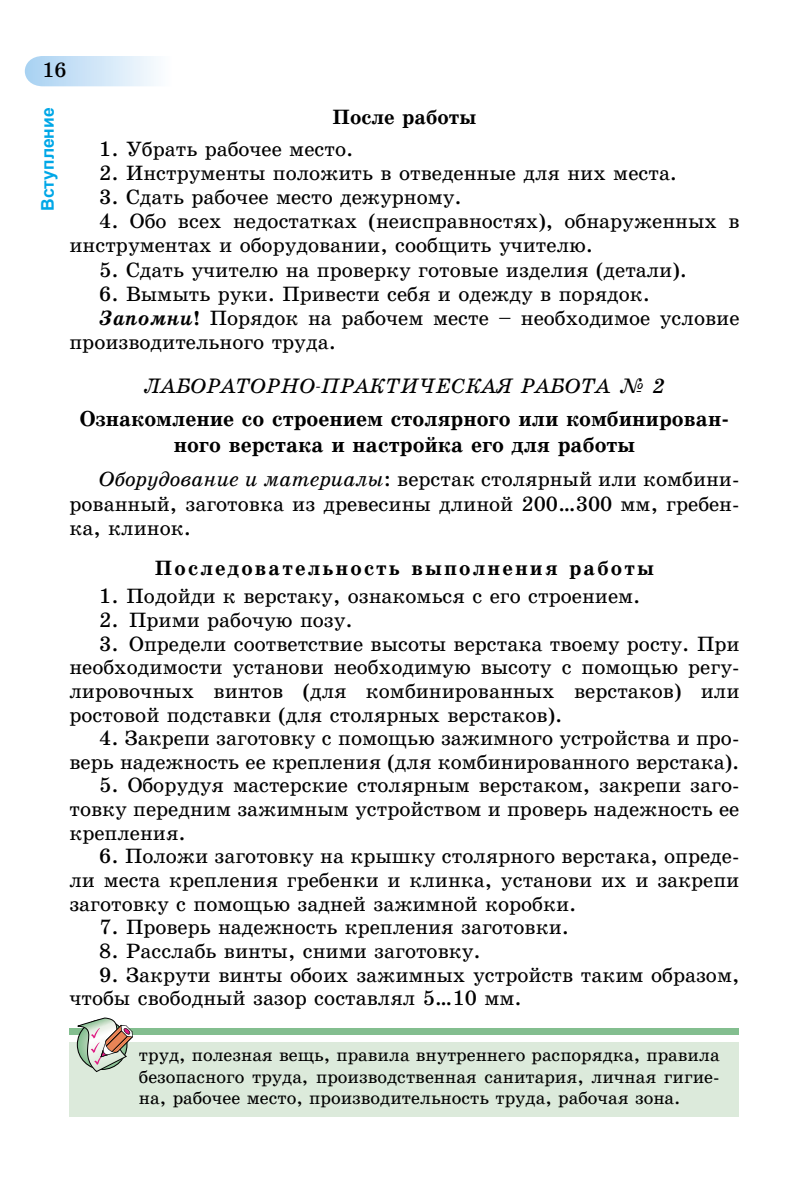
<style>
.page{position:relative;width:804px;height:1191px;background:#fff}
.page>*{position:absolute;margin:0;border:0;box-sizing:border-box;transform-origin:0 0}
.praktichna_robota_na{font:700 21.88px/25.6px "School Book Alx";color:#000;text-align:center}
.Text_osn{font:21px/23.6px "School Book Alx";color:#000;text-align:justify}
.poslidovnist_vikonan{font:700 21px "School Book Alx";letter-spacing:.1em;color:#000}
.praktichna_robota_no{font:italic 21px "School Book Alx";color:#000}
.загол{font:700 21px "School Book Alx";color:#000}
.ключові_поняття{font:18.38px/21.3px "School Book Alx";color:#000;text-align:justify}
.t1{font:700 17.5px "Arial";color:#00a7e7}
.s1{font-weight:700;font-style:italic}
.s2{font-weight:700}
.s3{font-style:italic}
</style>
<div class="page">
<svg style="left:25px;top:56px;width:131px;height:30px;background:#d0e5f7"></svg>
<div style="left:69px;top:1028px;width:670px;height:7px;background:#83be8f"></div>
<div style="left:69px;top:1041px;width:670px;height:75px;background:#dceadb"></div>
<svg style="left:73px;top:1017px;width:60px;height:55px"></svg>
<p class="Text_osn" style="left:42px;top:58px;width:26px">16</p>
<p class="t1" style="left:36px;top:211px;width:105px;rotate:-90deg">Вступление</p>
<p class="загол" style="left:332px;top:106px;width:145px">После работы</p>
<p class="Text_osn" style="left:99px;top:137px;width:255px">1. Убрать рабочее место.</p>
<p class="Text_osn" style="left:99px;top:161px;width:579px">2. Инструменты положить в отведенные для них места.</p>
<p class="Text_osn" style="left:99px;top:185px;width:364px">3. Сдать рабочее место дежурному.</p>
<p class="Text_osn" style="left:69px;top:209px;width:671px;line-height:24.2px;text-indent:30px">4. Обо всех недостатках (неисправностях), обнаруженных в инструментах и оборудовании, сообщить учителю.</p>
<p class="Text_osn" style="left:99px;top:258px;width:589px">5. Сдать учителю на проверку готовые изделия (детали).</p>
<p class="Text_osn" style="left:99px;top:282px;width:552px">6. Вымыть руки. Привести себя и одежду в порядок.</p>
<p class="Text_osn" style="left:69px;top:306px;width:671px;line-height:24.2px;text-indent:30px"><span class="s1">Запомни</span><span class="s2">!</span> Порядок на рабочем месте – необходимое условие производительного труда.</p>
<p class="praktichna_robota_no" style="left:144px;top:374px;width:522px">ЛАБОРАТОРНО-ПРАКТИЧЕСКАЯ РАБОТА № 2</p>
<p class="praktichna_robota_na" style="left:80px;top:406px;width:651px">Ознакомление со строением столярного или комбинирован&shy;ного верстака и настройка его для работы</p>
<p class="Text_osn" style="left:69px;top:467px;width:671px;line-height:24.5px;text-indent:30px"><span class="s3">Оборудование и материалы</span>: верстак столярный или комбини&shy;рованный, заготовка из древесины длиной 200…300 мм, гребен&shy;ка, клинок.</p>
<p class="poslidovnist_vikonan" style="left:155px;top:556px;width:500px">Последовательность выполнения работы</p>
<p class="Text_osn" style="left:99px;top:585px;width:542px">1. Подойди к верстаку, ознакомься с его строением.</p>
<p class="Text_osn" style="left:99px;top:608px;width:255px">2. Прими рабочую позу.</p>
<p class="Text_osn" style="left:69px;top:632px;width:671px;text-indent:30px">3. Определи соответствие высоты верстака твоему росту. При необходимости установи необходимую высоту с помощью регу&shy;лировочных винтов (для комбинированных верстаков) или ростовой подставки (для столярных верстаков).</p>
<p class="Text_osn" style="left:69px;top:726px;width:671px;text-align:right">4. Закрепи заготовку с помощью зажимного устройства и про&shy;верь надежность ее крепления (для комбинированного верстака).</p>
<p class="Text_osn" style="left:69px;top:774px;width:671px;text-indent:30px">5. Оборудуя мастерские столярным верстаком, закрепи заго&shy;товку передним зажимным устройством и проверь надежность ее крепления.</p>
<p class="Text_osn" style="left:69px;top:844px;width:671px;text-indent:30px">6. Положи заготовку на крышку столярного верстака, опреде&shy;ли места крепления гребенки и клинка, установи их и закрепи заготовку с помощью задней зажимной коробки.</p>
<p class="Text_osn" style="left:99px;top:915px;width:471px">7. Проверь надежность крепления заготовки.</p>
<p class="Text_osn" style="left:99px;top:939px;width:383px">8. Расслабь винты, сними заготовку.</p>
<p class="Text_osn" style="left:69px;top:963px;width:671px;text-indent:30px">9. Закрути винты обоих зажимных устройств таким образом, чтобы свободный зазор составлял 5…10 мм.</p>
<p class="ключові_поняття" style="left:139px;top:1044px;width:582px">труд, полезная вещь, правила внутреннего распорядка, правила безопасного труда, производственная санитария, личная гигие&shy;на, рабочее место, производительность труда, рабочая зона.</p>
</div>
